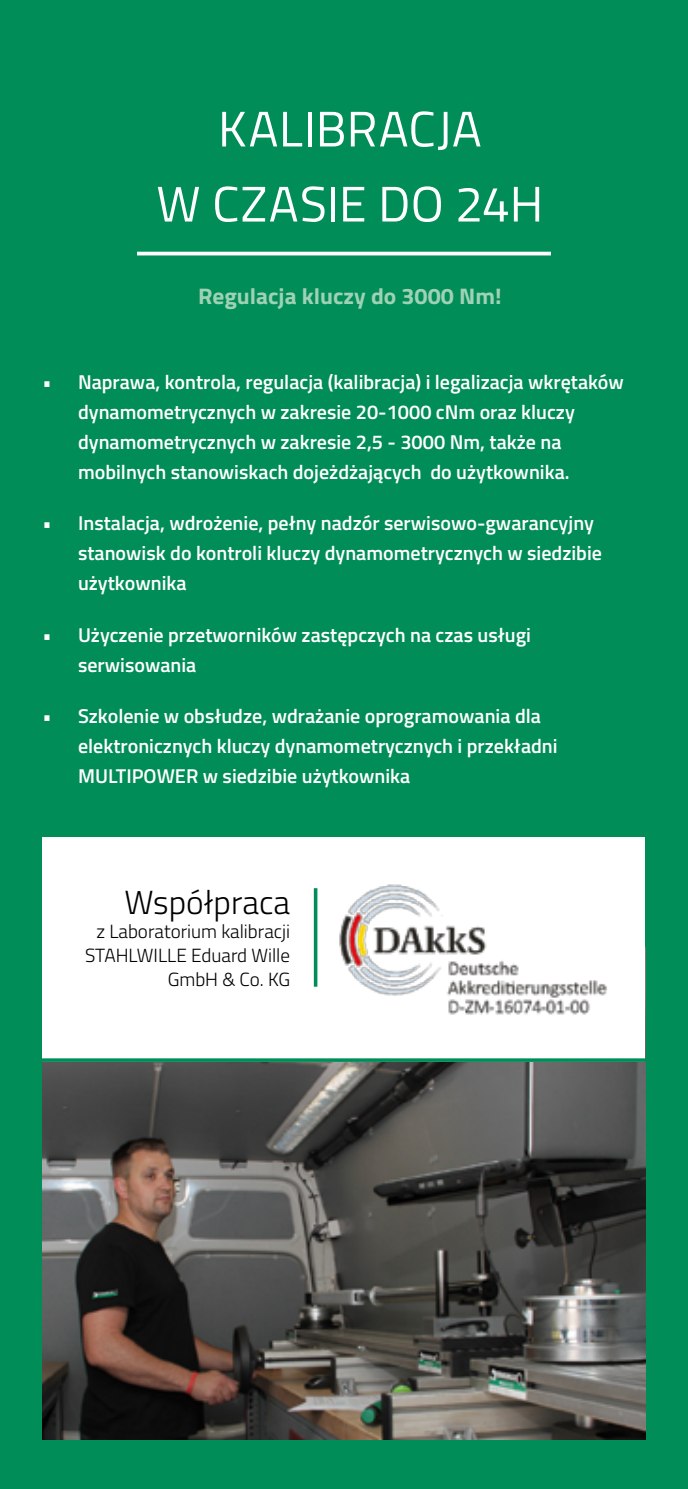
<style>
.page{position:relative;width:688px;height:1489px;background:#fff}
.page>*{position:absolute;margin:0;border:0;box-sizing:border-box;transform-origin:0 0}
.t1{font:50px/75px "Titillium";letter-spacing:.005em;color:#fff;text-align:center}
.t2{font:300 33.5px "Titillium";color:#000}
.t3{font:700 22.5px "Titillium";color:#9fd1b5;scale:1.04 1}
.t4{font:600 20px/30px "Titillium";color:#fff}
.t5{font:300 19px/23.8px "Titillium";color:#000;text-align:right}
</style>
<div class="page">
<div style="left:0;top:0;width:687px;height:1488px;background:#008d58"></div>
<img style="left:43px;top:1061px;width:602px;height:378px">
<div style="left:43px;top:837px;width:602px;height:224px;background:#fff"></div>
<img style="left:339px;top:884px;width:268px;height:131px">
<hr style="left:314px;top:888px;width:3px;height:98px;background:#008d58">
<hr style="left:30px;top:1058px;width:622px;height:3px;background:#008d58">
<hr style="left:137px;top:252px;width:413px;height:3px;background:#fff">
<h1 class="t1" style="left:156px;top:89px;width:388px">KALIBRACJA<br>W CZASIE DO 24H</h1>
<p class="t3" style="left:198px;top:279px;width:293px">Regulacja kluczy do 3000 Nm!</p>
<p class="t4" style="left:78px;top:366px;width:547px;text-indent:-35px">• Naprawa, kontrola, regulacja (kalibracja) i legalizacja wkrętaków dynamometrycznych w zakresie 20-1000 cNm oraz kluczy dynamometrycznych w zakresie 2,5 - 3000 Nm, także na mobilnych stanowiskach dojeżdżających do użytkownika.</p>
<p class="t4" style="left:78px;top:507px;width:525px;text-indent:-35px">• Instalacja, wdrożenie, pełny nadzór serwisowo-gwarancyjny stanowisk do kontroli kluczy dynamometrycznych w siedzibie użytkownika</p>
<p class="t4" style="left:78px;top:618px;width:454px;text-indent:-35px">• Użyczenie przetworników zastępczych na czas usługi serwisowania</p>
<p class="t4" style="left:78px;top:700px;width:481px;text-indent:-35px">• Szkolenie w obsłudze, wdrażanie oprogramowania dla elektronicznych kluczy dynamometrycznych i przekładni<br>MULTIPOWER w siedzibie użytkownika</p>
<h2 class="t2" style="left:124px;top:878px;width:167px">Współpraca</h2>
<p class="t5" style="left:85px;top:918px;width:206px">z Laboratorium kalibracji<br>STAHLWILLE Eduard Wille<br>GmbH &amp; Co. KG</p>
</div>
